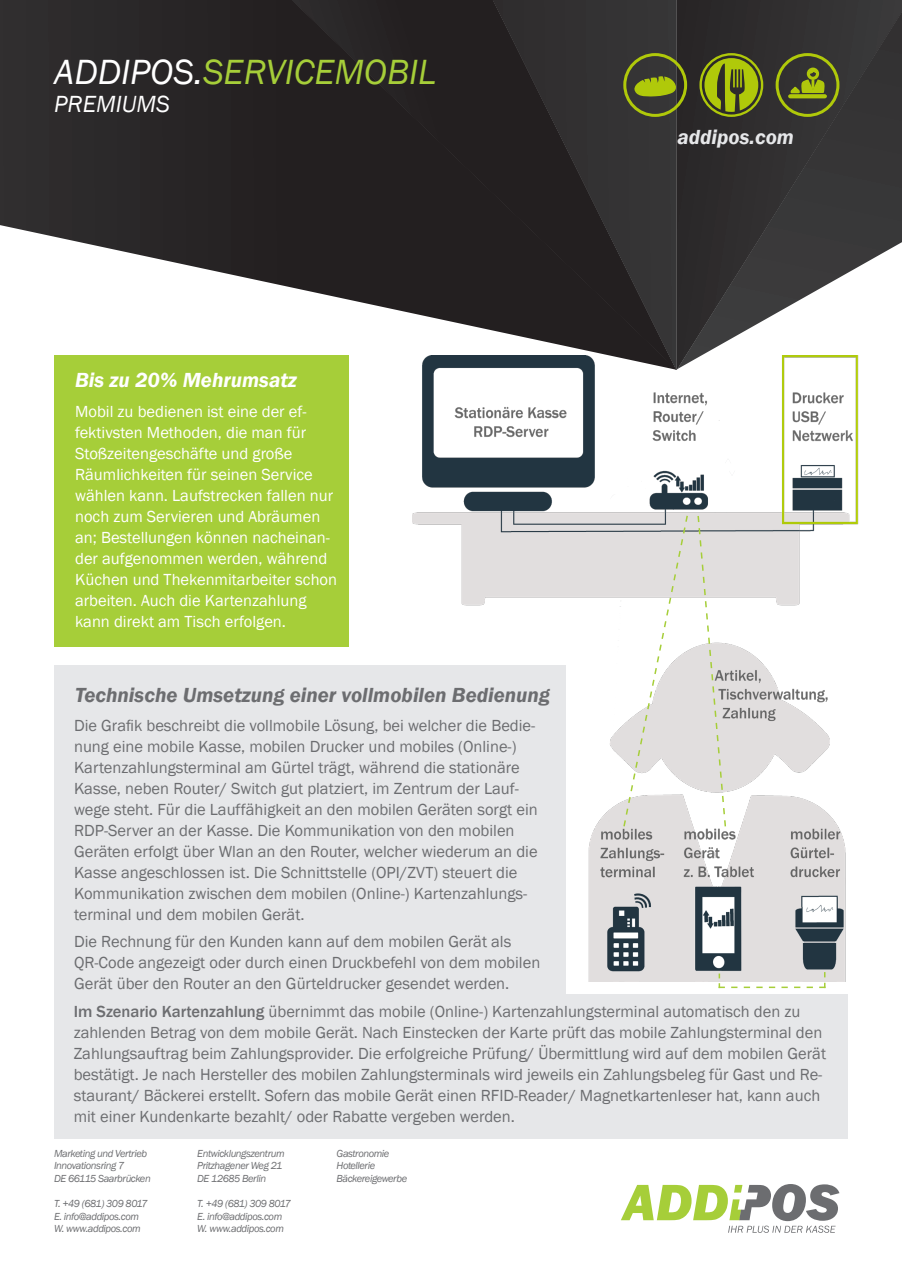
<style>
.page{position:relative;width:902px;height:1272px;background:#fff}
.page>*{position:absolute;margin:0;border:0;box-sizing:border-box;transform-origin:0 0}
.t1{font:italic 36px "Franklin Gothic";color:#a6ce39}
.t2{font:italic 24px "Franklin Gothic";color:#fff}
.t3{font:italic 600 21px "Franklin Gothic";color:#6c6d70}
.t4{font:italic 600 21px "Franklin Gothic";color:#fff}
.t5{font:italic 600 21px "Franklin Gothic";color:#e6e7e9}
.t6{font:16.5px/21px "Franklin Gothic";color:#6c6d70}
.t7{font:16.5px/21px "Franklin Gothic";color:#fff}
.t8{font:italic 10.5px "Franklin Gothic";letter-spacing:-.04em;color:#6c6d70}
.s1{color:#fff}
.s2{font-weight:500}
</style>
<div class="page">
<img style="left:412px;top:370px;width:447px;height:611px">
<div style="left:336px;top:994px;width:511px;height:144px;background:#e6e7e9"></div>
<svg style="left:676px;top:0;width:225px;height:370px;background:#434242"></svg>
<svg style="left:0;top:0;width:492px;height:370px"></svg>
<svg style="left:492px;top:0;width:184px;height:370px;background:#333131"></svg>
<svg style="left:677px;top:11px;width:224px;height:358px"></svg>
<div style="left:54px;top:355px;width:295px;height:292px;background:#a6ce39"></div>
<div style="left:54px;top:665px;width:512px;height:473px;background:#e6e7e9"></div>
<svg style="left:621px;top:1184px;width:218px;height:48px"></svg>
<div style="left:775px;top:53px;width:64px;height:64px;border:3px solid #b0c90a;border-radius:50%"></div>
<div style="left:788px;top:94px;width:38px;height:4px;border:2px solid #b0c90a"></div>
<svg style="left:789px;top:67px;width:35px;height:43px;background:#616923"></svg>
<svg style="left:699px;top:53px;width:64px;height:64px;background:#707c19"></svg>
<div style="left:623px;top:53px;width:64px;height:64px;border:3px solid #b0c90a;border-radius:50%"></div>
<svg style="left:633px;top:75px;width:44px;height:22px"></svg>
<svg style="left:696px;top:514px;width:30px;height:314px"></svg>
<svg style="left:622px;top:514px;width:67px;height:314px"></svg>
<svg style="left:718px;top:972px;width:107px;height:16px"></svg>
<p class="t1" style="left:54px;top:49px;width:383px"><span class="s1">ADDIPOS.</span>SERVICEMOBIL</p>
<p class="t2" style="left:54px;top:89px;width:117px">PREMIUMS</p>
<p class="t4" style="left:75px;top:366px;width:223px">Bis zu 20% Mehrumsatz</p>
<p class="t7" style="left:75px;top:401px;width:263px">Mobil zu bedienen ist eine der ef&shy;fektivsten Methoden, die man für Stoßzeitengeschäfte und große Räumlichkeiten für seinen Service wählen kann. Laufstrecken fallen nur noch zum Servieren und Abräumen an; Bestellungen können nacheinan&shy;der aufgenommen werden, während Küchen und Thekenmitarbeiter schon arbeiten. Auch die Kartenzahlung kann direkt am Tisch erfolgen.</p>
<p class="t3" style="left:75px;top:681px;width:476px">Technische Umsetzung einer vollmobilen Bedienung</p>
<p class="t6" style="left:74px;top:715px;width:465px">Die Grafik beschreibt die vollmobile Lösung, bei welcher die Bedie&shy;nung eine mobile Kasse, mobilen Drucker und mobiles (Online-)<br>Kartenzahlungsterminal am Gürtel trägt, während die stationäre Kasse, neben Router/ Switch gut platziert, im Zentrum der Lauf&shy;wege steht. Für die Lauffähigkeit an den mobilen Geräten sorgt ein RDP-Server an der Kasse. Die Kommunikation von den mobilen Geräten erfolgt über Wlan an den Router, welcher wiederum an die Kasse angeschlossen ist. Die Schnittstelle (OPI/ZVT) steuert die Kommunikation zwischen dem mobilen (Online-) Kartenzahlungs&shy;terminal und dem mobilen Gerät.</p>
<p class="t6" style="left:74px;top:931px;width:467px">Die Rechnung für den Kunden kann auf dem mobilen Gerät als<br>QR-Code angezeigt oder durch einen Druckbefehl von dem mobilen<br>Gerät über den Router an den Gürteldrucker gesendet werden.</p>
<p class="t5" style="left:677px;top:124px;width:118px">addipos.com</p>
<p class="t6" style="left:74px;top:1000px;width:753px"><span class="s2">Im Szenario Kartenzahlung</span> übernimmt das mobile (Online-) Kartenzahlungsterminal automatisch den zu zahlenden Betrag von dem mobile Gerät. Nach Einstecken der Karte prüft das mobile Zahlungsterminal den Zahlungsauftrag beim Zahlungsprovider. Die erfolgreiche Prüfung/ Übermittlung wird auf dem mobilen Gerät bestätigt. Je nach Hersteller des mobilen Zahlungsterminals wird jeweils ein Zahlungsbeleg für Gast und Re&shy;staurant/ Bäckerei erstellt. Sofern das mobile Gerät einen RFID-Reader/ Magnetkartenleser hat, kann auch mit einer Kundenkarte bezahlt/ oder Rabatte vergeben werden.</p>
<p class="t8" style="left:54px;top:1146px;width:95px">Marketing und Vertrieb</p>
<p class="t8" style="left:54px;top:1159px;width:72px">Innovationsring 7</p>
<p class="t8" style="left:54px;top:1171px;width:98px">DE 66115 Saarbrücken</p>
<p class="t8" style="left:54px;top:1196px;width:95px">T. +49 (681) 309 8017</p>
<p class="t8" style="left:54px;top:1209px;width:86px">E. info@addipos.com</p>
<p class="t8" style="left:54px;top:1222px;width:88px">W. www.addipos.com</p>
<p class="t8" style="left:197px;top:1146px;width:89px">Entwicklungszentrum</p>
<p class="t8" style="left:197px;top:1159px;width:86px">Pritzhagener Weg 21</p>
<p class="t8" style="left:197px;top:1171px;width:70px">DE 12685 Berlin</p>
<p class="t8" style="left:197px;top:1196px;width:95px">T. +49 (681) 309 8017</p>
<p class="t8" style="left:197px;top:1209px;width:86px">E. info@addipos.com</p>
<p class="t8" style="left:197px;top:1222px;width:88px">W. www.addipos.com</p>
<p class="t8" style="left:336px;top:1146px;width:54px">Gastronomie</p>
<p class="t8" style="left:336px;top:1159px;width:40px">Hotellerie</p>
<p class="t8" style="left:336px;top:1171px;width:72px">Bäckereigewerbe</p>
</div>
